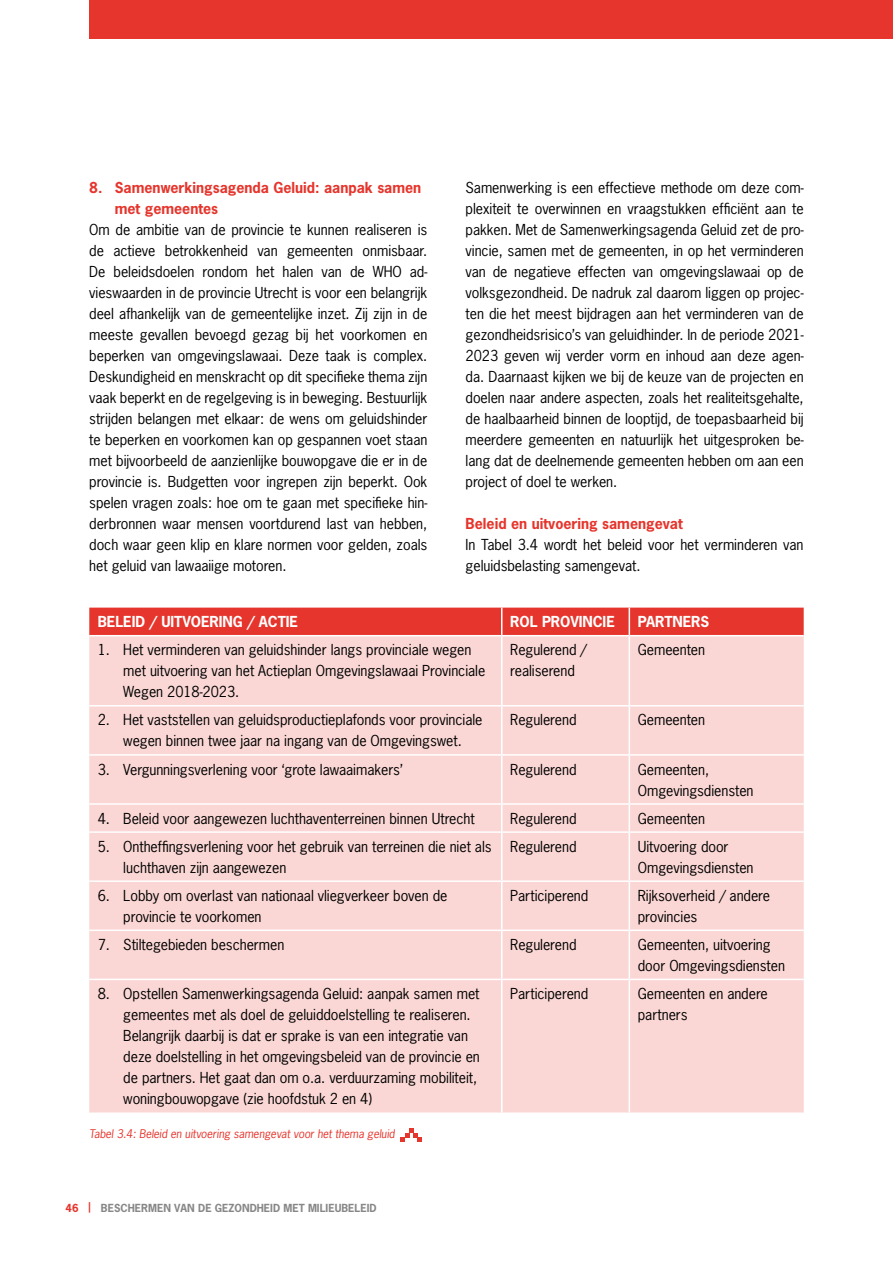
<style>
.page{position:relative;width:893px;height:1263px;background:#fff}
.page>*{position:absolute;margin:0;border:0;box-sizing:border-box;transform-origin:0 0}
.plat{font:14.25px/21px "News Gothic Std";letter-spacing:-.005em;color:#000;text-align:justify}
.tabel_plat{font:14.25px/21px "News Gothic Std";letter-spacing:-.005em;color:#000}
.kop_4{font:700 14.25px/21px "News Gothic Std";color:#e5352c}
.tabel_kop{font:700 14.25px "News Gothic Std";letter-spacing:-.005em;color:#fff}
.bijschrift{font:italic 11.25px "News Gothic Std";letter-spacing:-.005em;color:#e5352c}
.t1{font:700 10.5px "News Gothic Std";color:#878787}
.s1{color:#e5352c}
</style>
<div class="page">
<div style="left:89px;top:0;width:804px;height:38px;background:#e5352c"></div>
<div style="left:89px;top:636px;width:715px;height:476px;background:#fad7d5"></div>
<hr style="left:89px;top:705px;width:413px;height:1px;background:#fff">
<hr style="left:502px;top:705px;width:127px;height:1px;background:#fff">
<hr style="left:629px;top:705px;width:175px;height:1px;background:#fff">
<hr style="left:89px;top:754px;width:413px;height:2px;background:#fff">
<hr style="left:502px;top:754px;width:127px;height:2px;background:#fff">
<hr style="left:629px;top:754px;width:175px;height:2px;background:#fff">
<hr style="left:89px;top:803px;width:413px;height:2px;background:#fff">
<hr style="left:502px;top:803px;width:127px;height:2px;background:#fff">
<hr style="left:629px;top:803px;width:175px;height:2px;background:#fff">
<hr style="left:89px;top:831px;width:413px;height:2px;background:#fff">
<hr style="left:502px;top:831px;width:127px;height:2px;background:#fff">
<hr style="left:629px;top:831px;width:175px;height:2px;background:#fff">
<hr style="left:89px;top:880px;width:413px;height:2px;background:#fff">
<hr style="left:502px;top:880px;width:127px;height:2px;background:#fff">
<hr style="left:629px;top:880px;width:175px;height:2px;background:#fff">
<hr style="left:89px;top:929px;width:413px;height:2px;background:#fff">
<hr style="left:502px;top:929px;width:127px;height:2px;background:#fff">
<hr style="left:629px;top:929px;width:175px;height:2px;background:#fff">
<hr style="left:89px;top:979px;width:413px;height:1px;background:#fff">
<hr style="left:502px;top:979px;width:127px;height:1px;background:#fff">
<hr style="left:629px;top:979px;width:175px;height:1px;background:#fff">
<div style="left:89px;top:608px;width:715px;height:28px;background:#e5352c"></div>
<hr style="left:501px;top:636px;width:1px;height:69px;background:#fff">
<hr style="left:629px;top:636px;width:1px;height:69px;background:#fff">
<hr style="left:501px;top:706px;width:1px;height:48px;background:#fff">
<hr style="left:629px;top:706px;width:1px;height:48px;background:#fff">
<hr style="left:501px;top:756px;width:1px;height:47px;background:#fff">
<hr style="left:629px;top:756px;width:1px;height:47px;background:#fff">
<svg style="left:501px;top:805px;width:1px;height:26px"></svg>
<svg style="left:629px;top:805px;width:1px;height:26px"></svg>
<hr style="left:501px;top:833px;width:1px;height:47px;background:#fff">
<hr style="left:629px;top:833px;width:1px;height:47px;background:#fff">
<hr style="left:501px;top:882px;width:1px;height:47px;background:#fff">
<hr style="left:629px;top:882px;width:1px;height:47px;background:#fff">
<hr style="left:501px;top:931px;width:1px;height:48px;background:#fff">
<hr style="left:629px;top:931px;width:1px;height:48px;background:#fff">
<hr style="left:501px;top:980px;width:1px;height:132px;background:#fff">
<hr style="left:629px;top:980px;width:1px;height:132px;background:#fff">
<svg style="left:401px;top:1128px;width:21px;height:13px"></svg>
<h4 class="kop_4" style="left:115px;top:177px;width:308px;text-indent:-26px">8. Samenwerkingsagenda Geluid: aanpak samen met gemeentes</h4>
<p class="plat" style="left:89px;top:219px;width:340px">Om de ambitie van de provincie te kunnen realiseren is de actieve betrokkenheid van gemeenten onmisbaar.<br>De beleidsdoelen rondom het halen van de WHO ad&shy;vieswaarden in de provincie Utrecht is voor een belangrijk deel afhankelijk van de gemeentelijke inzet. Zij zijn in de meeste gevallen bevoegd gezag bij het voorkomen en beperken van omgevingslawaai. Deze taak is complex.<br>Deskundigheid en menskracht op dit specifieke thema zijn vaak beperkt en de regelgeving is in beweging. Bestuurlijk strijden belangen met elkaar: de wens om geluidshinder te beperken en voorkomen kan op gespannen voet staan met bijvoorbeeld de aanzienlijke bouwopgave die er in de provincie is. Budgetten voor ingrepen zijn beperkt. Ook spelen vragen zoals: hoe om te gaan met specifieke hin&shy;derbronnen waar mensen voortdurend last van hebben, doch waar geen klip en klare normen voor gelden, zoals het geluid van lawaaiige motoren.</p>
<p class="plat" style="left:466px;top:177px;width:340px">Samenwerking is een effectieve methode om deze com&shy;plexiteit te overwinnen en vraagstukken efficiënt aan te pakken. Met de Samenwerkingsagenda Geluid zet de pro&shy;vincie, samen met de gemeenten, in op het verminderen van de negatieve effecten van omgevingslawaai op de volksgezondheid. De nadruk zal daarom liggen op projec&shy;ten die het meest bijdragen aan het verminderen van de gezondheidsrisico’s van geluidhinder. In de periode 2021- 2023 geven wij verder vorm en inhoud aan deze agen&shy;da. Daarnaast kijken we bij de keuze van de projecten en doelen naar andere aspecten, zoals het realiteitsgehalte, de haalbaarheid binnen de looptijd, de toepasbaarheid bij meerdere gemeenten en natuurlijk het uitgesproken be&shy;lang dat de deelnemende gemeenten hebben om aan een project of doel te werken.</p>
<h4 class="kop_4" style="left:466px;top:513px;width:219px">Beleid en uitvoering samengevat</h4>
<p class="plat" style="left:466px;top:534px;width:339px">In Tabel 3.4 wordt het beleid voor het verminderen van geluidsbelasting samengevat.</p>
<p class="tabel_kop" style="left:98px;top:612px;width:202px">BELEID / UITVOERING / ACTIE</p>
<p class="tabel_kop" style="left:510px;top:612px;width:106px">ROL PROVINCIE</p>
<p class="tabel_kop" style="left:638px;top:612px;width:73px">PARTNERS</p>
<p class="tabel_plat" style="left:123px;top:639px;width:364px;text-indent:-26px">1. Het verminderen van geluidshinder langs provinciale wegen met uitvoering van het Actieplan Omgevingslawaai Provinciale<br>Wegen 2018-2023.</p>
<p class="tabel_plat" style="left:510px;top:639px;width:78px">Regulerend / realiserend</p>
<p class="tabel_plat" style="left:638px;top:639px;width:69px">Gemeenten</p>
<p class="tabel_plat" style="left:98px;top:709px;width:386px;text-align:center">2. Het vaststellen van geluidsproductieplafonds voor provinciale wegen binnen twee jaar na ingang van de Omgevingswet.</p>
<p class="tabel_plat" style="left:510px;top:709px;width:68px">Regulerend</p>
<p class="tabel_plat" style="left:638px;top:709px;width:69px">Gemeenten</p>
<p class="tabel_plat" style="left:98px;top:758px;width:306px">3. Vergunningsverlening voor ‘grote lawaaimakers’</p>
<p class="tabel_plat" style="left:510px;top:758px;width:68px">Regulerend</p>
<p class="tabel_plat" style="left:638px;top:758px;width:117px">Gemeenten,<br>Omgevingsdiensten</p>
<p class="tabel_plat" style="left:98px;top:808px;width:379px">4. Beleid voor aangewezen luchthaventerreinen binnen Utrecht</p>
<p class="tabel_plat" style="left:510px;top:808px;width:68px">Regulerend</p>
<p class="tabel_plat" style="left:638px;top:808px;width:69px">Gemeenten</p>
<p class="tabel_plat" style="left:123px;top:836px;width:370px;text-indent:-26px">5. Ontheffingsverlening voor het gebruik van terreinen die niet als luchthaven zijn aangewezen</p>
<p class="tabel_plat" style="left:510px;top:836px;width:68px">Regulerend</p>
<p class="tabel_plat" style="left:638px;top:836px;width:117px">Uitvoering door<br>Omgevingsdiensten</p>
<p class="tabel_plat" style="left:123px;top:885px;width:326px;text-indent:-26px">6. Lobby om overlast van nationaal vliegverkeer boven de provincie te voorkomen</p>
<p class="tabel_plat" style="left:510px;top:885px;width:80px">Participerend</p>
<p class="tabel_plat" style="left:638px;top:885px;width:134px">Rijksoverheid / andere provincies</p>
<p class="tabel_plat" style="left:98px;top:934px;width:188px">7. Stiltegebieden beschermen</p>
<p class="tabel_plat" style="left:510px;top:934px;width:68px">Regulerend</p>
<p class="tabel_plat" style="left:638px;top:934px;width:149px">Gemeenten, uitvoering door Omgevingsdiensten</p>
<p class="tabel_plat" style="left:123px;top:983px;width:358px;text-indent:-26px">8. Opstellen Samenwerkingsagenda Geluid: aanpak samen met gemeentes met als doel de geluiddoelstelling te realiseren.<br>Belangrijk daarbij is dat er sprake is van een integratie van deze doelstelling in het omgevingsbeleid van de provincie en de partners. Het gaat dan om o.a. verduurzaming mobiliteit, woningbouwopgave (zie hoofdstuk 2 en 4)</p>
<p class="tabel_plat" style="left:510px;top:983px;width:80px">Participerend</p>
<p class="tabel_plat" style="left:638px;top:983px;width:132px">Gemeenten en andere partners</p>
<p class="bijschrift" style="left:89px;top:1127px;width:307px">Tabel 3.4: Beleid en uitvoering samengevat voor het thema geluid</p>
<p class="t1" style="left:66px;top:1201px;width:312px"><span class="s1">46 |</span> BESCHERMEN VAN DE GEZONDHEID MET MILIEUBELEID</p>
</div>
